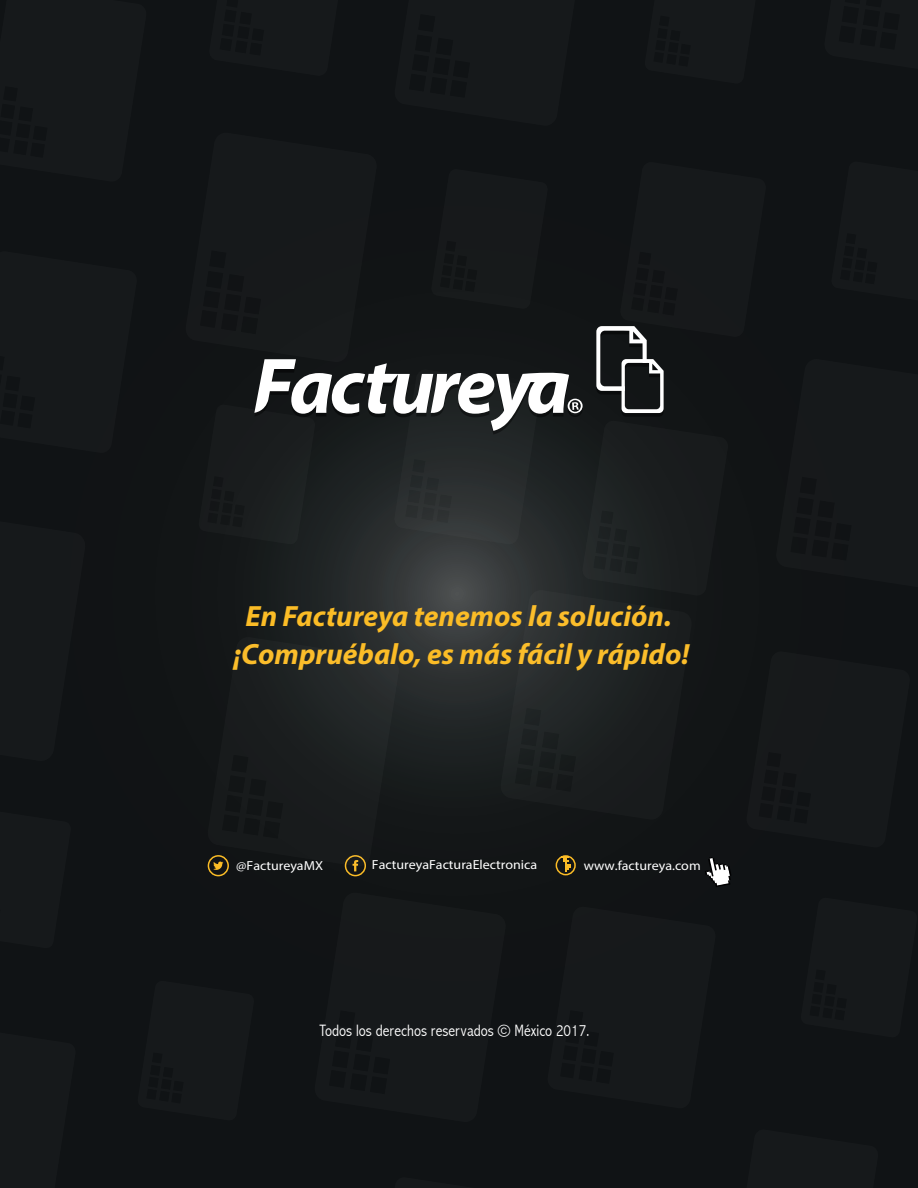
<style>
.page{position:relative;width:918px;height:1188px;background:#111415}
.page>*{position:absolute;margin:0;border:0;box-sizing:border-box;transform-origin:0 0}
.t1{font:italic 700 29.4px/37.8px "Myriad Pro";color:#fbbc26;text-align:center}
.t2{font:300 condensed 16.5px "Abadi";color:#fff}
.t3{font:13.2px "Myriad";color:#fff;scale:1.07 1}
.t4{font:13.2px "Myriad Pro";color:#fff;scale:1.07 1}
</style>
<div class="page">
<svg style="left:354px;top:867px;width:3px;height:4px"></svg>
<svg style="left:213px;top:867px;width:9px;height:3px"></svg>
<div style="left:208px;top:855px;width:21px;height:21px;border:2px solid #fbbc26;border-radius:50%"></div>
<div style="left:345px;top:855px;width:21px;height:21px;border:2px solid #fbbc26;border-radius:50%"></div>
<svg style="left:563px;top:858px;width:8px;height:14px"></svg>
<div style="left:556px;top:855px;width:20px;height:20px;border:2px solid #fbbc26;border-radius:50%"></div>
<svg style="left:705px;top:857px;width:26px;height:30px"></svg>
<svg style="left:242px;top:326px;width:438px;height:270px"></svg>
<svg style="left:500px;top:589px;width:180px;height:213px;fill:#1e2323"></svg>
<svg style="left:207px;top:636px;width:193px;height:231px;fill:#1a1d1e"></svg>
<p class="t1" style="left:233px;top:596px;width:457px">En Factureya tenemos la solución. ¡Compruébalo, es más fácil y rápido!</p>
<p class="t4" style="left:236px;top:857px;width:83px">@FactureyaMX</p>
<p class="t3" style="left:372px;top:857px;width:156px">FactureyaFacturaElectronica</p>
<p class="t3" style="left:584px;top:858px;width:111px">www.factureya.com</p>
<p class="t2" style="left:319px;top:1021px;width:272px">Todos los derechos reservados © México 2017.</p>
</div>
